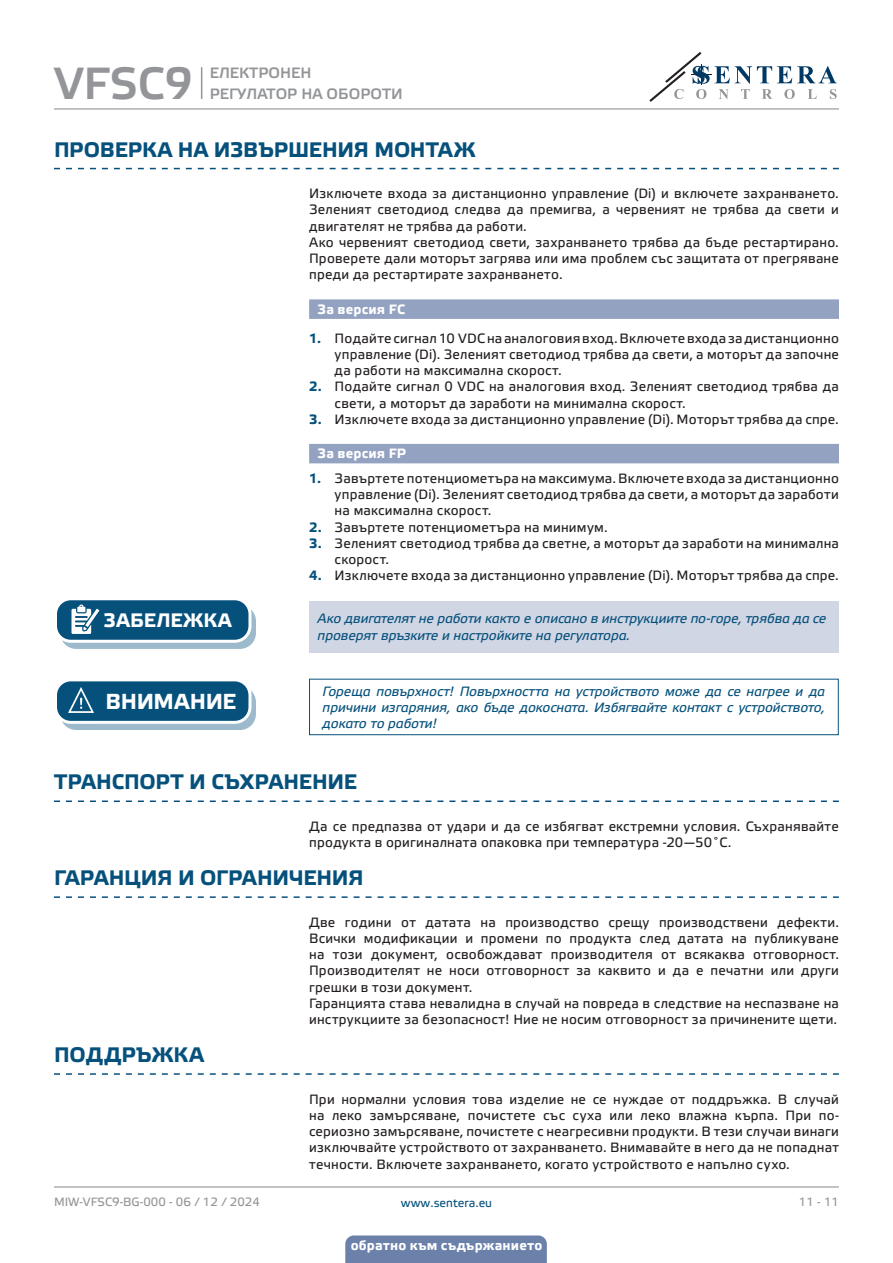
<style>
.page{position:relative;width:893px;height:1263px;background:#fff}
.page>*{position:absolute;margin:0;border:0;box-sizing:border-box;transform-origin:0 0}
.t1{font:45px "Etelka Medium Pro";color:#939598}
.t2{font:700 21.75px "Etelka Text Pro";letter-spacing:-.02em;color:#fff}
.t3{font:700 21px "Etelka Text Pro";letter-spacing:-.005em;color:#06517c}
.t4{font:700 19.5px "Etelka Text Pro";letter-spacing:.02em;color:#fff}
.t5{font:15px/21px "Etelka Medium Pro";color:#939598}
.bullet{font:13.5px/16.2px "Etelka Text Pro";letter-spacing:.015em;color:#231f20;text-align:justify}
.body{font:13.5px/16.2px "Etelka Text Pro";letter-spacing:.015em;color:#231f20;text-align:justify}
.attention{font:italic 13.5px/16.2px "Etelka Text Pro";letter-spacing:-.01em;color:#06517c}
.Number-roman{font:700 13.5px "Etelka Text Pro";letter-spacing:.015em;color:#fff}
.t6{font:12px "Etelka Text Pro";color:#939598}
.t7{font:12px "Etelka Text Pro";color:#06517c}
.s1{font-weight:700;color:#06517c}
</style>
<div class="page">
<hr style="left:54px;top:108px;width:785px;height:1px;background:#939598">
<hr style="left:54px;top:1186px;width:785px;height:1px;background:#939598">
<svg style="left:649px;top:52px;width:188px;height:50px"></svg>
<div style="left:345px;top:1235px;width:202px;height:28px;background:#6c81aa"></div>
<svg style="left:54px;top:168px;width:785px;height:1px"></svg>
<div style="left:309px;top:299px;width:530px;height:20px;background:#94a2c2"></div>
<div style="left:309px;top:444px;width:530px;height:19px;background:#94a2c2"></div>
<div style="left:61px;top:606px;width:194px;height:42px;background:#9cbacb;border-radius:15px"></div>
<div style="left:60px;top:605px;width:196px;height:44px;border:1px solid #06517c;border-radius:15px"></div>
<div style="left:56px;top:599px;width:194px;height:42px;background:#06517c;border-radius:15px"></div>
<div style="left:54px;top:597px;width:197px;height:46px;border:3px solid #fff;border-radius:15px"></div>
<svg style="left:71px;top:604px;width:34px;height:38px"></svg>
<div style="left:309px;top:601px;width:530px;height:51px;background:#d1d6e4"></div>
<div style="left:61px;top:687px;width:194px;height:42px;background:#9cbacb;border-radius:15px"></div>
<div style="left:60px;top:686px;width:196px;height:44px;border:1px solid #06517c;border-radius:15px"></div>
<div style="left:56px;top:680px;width:194px;height:42px;background:#06517c;border-radius:15px"></div>
<div style="left:54px;top:678px;width:197px;height:46px;border:3px solid #fff;border-radius:15px"></div>
<svg style="left:67px;top:687px;width:38px;height:36px"></svg>
<div style="left:309px;top:679px;width:530px;height:56px;border:1px solid #06517c"></div>
<svg style="left:54px;top:800px;width:785px;height:2px"></svg>
<svg style="left:54px;top:896px;width:785px;height:2px"></svg>
<svg style="left:54px;top:1073px;width:785px;height:2px"></svg>
<hr style="left:201px;top:67px;width:1px;height:32px;background:#939598">
<h1 class="t1" style="left:54px;top:59px;width:140px">VFSC9</h1>
<p class="t5" style="left:210px;top:63px;width:195px">ЕЛЕКТРОНЕН<br>РЕГУЛАТОР НА ОБОРОТИ</p>
<p class="t3" style="left:54px;top:138px;width:423px">ПРОВЕРКА НА ИЗВЪРШЕНИЯ МОНТАЖ</p>
<p class="body" style="left:309px;top:186px;width:531px">Изключете входа за дистанционно управление (Di) и включете захранването.<br>Зеленият светодиод следва да премигва, а червеният не трябва да свети и двигателят не трябва да работи.</p>
<p class="body" style="left:309px;top:235px;width:531px">Ако червеният светодиод свети, захранването трябва да бъде рестартирано.<br>Проверете дали моторът загрява или има проблем със защитата от прегряване преди да рестартирате захранването.</p>
<p class="Number-roman" style="left:318px;top:302px;width:89px">За версия FC</p>
<p class="bullet" style="left:335px;top:331px;width:506px;text-indent:-26px"><span class="s1">1.</span> Подайте сигнал 10 VDC на аналоговия вход. Включете входа за дистанционно управление (Di). Зеленият светодиод трябва да свети, а моторът да започне да работи на максимална скорост.</p>
<p class="bullet" style="left:335px;top:379px;width:506px;text-indent:-26px"><span class="s1">2.</span> Подайте сигнал 0 VDC на аналоговия вход. Зеленият светодиод трябва да свети, а моторът да заработи на минимална скорост.</p>
<p class="bullet" style="left:309px;top:412px;width:531px"><span class="s1">3.</span> Изключете входа за дистанционно управление (Di). Моторът трябва да спре.</p>
<p class="Number-roman" style="left:318px;top:446px;width:90px">За версия FP</p>
<p class="bullet" style="left:335px;top:471px;width:506px;text-indent:-26px"><span class="s1">1.</span> Завъртете потенциометъра на максимума. Включете входа за дистанционно управление (Di). Зеленият светодиод трябва да свети, а моторът да заработи на максимална скорост.</p>
<p class="bullet" style="left:309px;top:520px;width:300px"><span class="s1">2.</span> Завъртете потенциометъра на минимум.</p>
<p class="bullet" style="left:335px;top:536px;width:506px;text-indent:-26px"><span class="s1">3.</span> Зеленият светодиод трябва да светне, а моторът да заработи на минимална скорост.</p>
<p class="bullet" style="left:309px;top:568px;width:531px"><span class="s1">4.</span> Изключете входа за дистанционно управление (Di). Моторът трябва да спре.</p>
<p class="t4" style="left:104px;top:609px;width:129px">ЗАБЕЛЕЖКА</p>
<p class="attention" style="left:318px;top:611px;width:510px">Ако двигателят не работи както е описано в инструкциите по-горе, трябва да се проверят връзките и настройките на регулатора.</p>
<p class="t2" style="left:105px;top:689px;width:132px">ВНИМАНИЕ</p>
<p class="attention" style="left:323px;top:684px;width:504px;text-align:justify">Гореща повърхност! Повърхността на устройството може да се нагрее и да причини изгаряния, ако бъде докосната. Избягвайте контакт с устройството, докато то работи!</p>
<p class="t3" style="left:54px;top:770px;width:304px">ТРАНСПОРТ И СЪХРАНЕНИЕ</p>
<p class="body" style="left:309px;top:819px;width:531px">Да се предпазва от удари и да се избягват екстремни условия. Съхранявайте продукта в оригиналната опаковка при температура -20—50˚C.</p>
<p class="t3" style="left:54px;top:866px;width:311px">ГАРАНЦИЯ И ОГРАНИЧЕНИЯ</p>
<p class="body" style="left:309px;top:915px;width:531px">Две години от датата на производство срещу производствени дефекти.<br>Всички модификации и промени по продукта след датата на публикуване на този документ, освобождават производителя от всякаква отговорност.<br>Производителят не носи отговорност за каквито и да е печатни или други грешки в този документ.</p>
<p class="body" style="left:309px;top:996px;width:531px">Гаранцията става невалидна в случай на повреда в следствие на неспазване на инструкциите за безопасност! Ние не носим отговорност за причинените щети.</p>
<p class="t3" style="left:54px;top:1043px;width:151px">ПОДДРЪЖКА</p>
<p class="bullet" style="left:309px;top:1092px;width:531px">При нормални условия това изделие не се нуждае от поддръжка. В случай на леко замърсяване, почистете със суха или леко влажна кърпа. При по&shy;сериозно замърсяване, почистете с неагресивни продукти. В тези случаи винаги изключвайте устройството от захранването. Внимавайте в него да не попаднат течности. Включете захранването, когато устройството е напълно сухо.</p>
<p class="t6" style="left:54px;top:1195px;width:207px">MIW-VFSC9-BG-000 - 06 / 12 / 2024</p>
<p class="t7" style="left:401px;top:1196px;width:93px">www.sentera.eu</p>
<p class="t6" style="left:799px;top:1195px;width:42px">11 - 11</p>
<p class="Number-roman" style="left:351px;top:1238px;width:193px">обратно към съдържанието</p>
</div>
